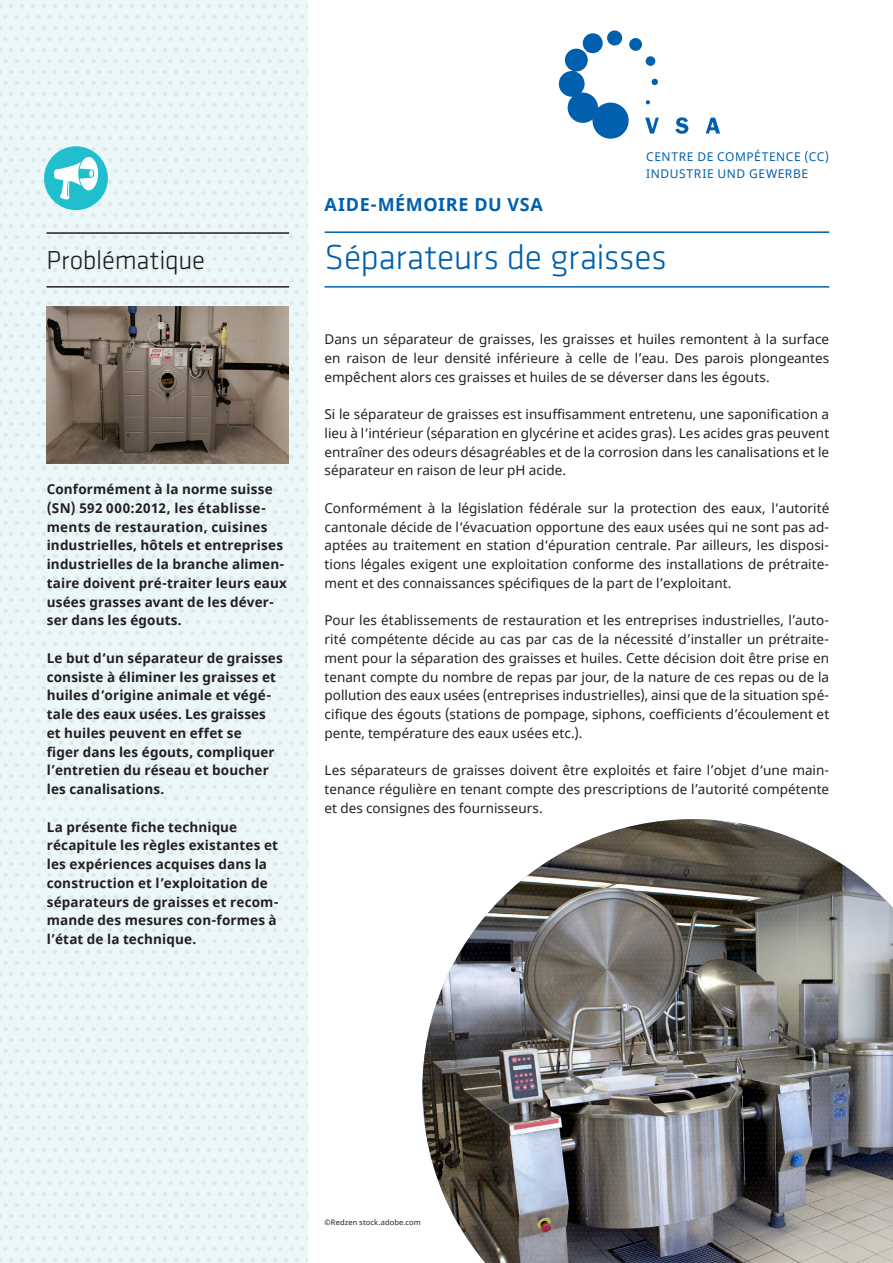
<style>
.page{position:relative;width:893px;height:1263px;background:#fff}
.page>*{position:absolute;margin:0;border:0;box-sizing:border-box;transform-origin:0 0}
.t1{font:300 36px "Klavika Basic";letter-spacing:-.01em;color:#0160ae}
.t2{font:300 27px "Klavika Basic";letter-spacing:-.01em;color:#231f20}
.t3{font:700 18px "Noto Sans";letter-spacing:.035em;color:#0160ae}
.t4{font:13.5px/18.8px "Noto Sans";letter-spacing:.005em;color:#231f20;text-align:justify}
.t5{font:700 13.5px/18.8px "Noto Sans";letter-spacing:.01em;color:#231f20}
.t6{font:12px/16.2px "Noto Sans";letter-spacing:.045em;color:#0160ae}
.t7{font:7.5px "Noto Sans";letter-spacing:.02em;color:#231f20}
</style>
<div class="page">
<div style="left:0;top:0;width:308px;height:1263px;background:linear-gradient(to right,#e9f5f7,#e9f5f7)"></div>
<hr style="left:325px;top:231px;width:504px;height:2px;background:#0160ae">
<hr style="left:325px;top:286px;width:504px;height:2px;background:#0160ae">
<svg style="left:559px;top:30px;width:100px;height:109px"></svg>
<svg style="left:675px;top:117px;width:13px;height:17px"></svg>
<svg style="left:706px;top:118px;width:14px;height:16px"></svg>
<img style="left:422px;top:819px;width:471px;height:444px">
<div style="left:44px;top:146px;width:64px;height:64px;background:#21bece;border-radius:50%"></div>
<svg style="left:54px;top:157px;width:44px;height:43px"></svg>
<hr style="left:47px;top:232px;width:242px;height:2px;background:#231f20">
<hr style="left:47px;top:286px;width:242px;height:2px;background:#231f20">
<img style="left:47px;top:307px;width:241px;height:157px">
<h2 class="t2" style="left:47px;top:244px;width:160px">Problématique</h2>
<p class="t5" style="left:47px;top:480px;width:242px">Conformément à la norme suisse (SN) 592 000:2012, les établisse&shy;ments de restauration, cuisines industrielles, hôtels et entreprises industrielles de la branche alimen&shy;taire doivent pré-traiter leurs eaux usées grasses avant de les déver&shy;ser dans les égouts.</p>
<p class="t5" style="left:47px;top:649px;width:238px">Le but d‘un séparateur de graisses consiste à éliminer les graisses et huiles d‘origine animale et végé&shy;tale des eaux usées. Les graisses et huiles peuvent en effet se<br>figer dans les égouts, compliquer l’entretien du réseau et boucher les canalisations.</p>
<p class="t5" style="left:47px;top:818px;width:233px">La présente fiche technique récapitule les règles existantes et les expériences acquises dans la construction et l’exploitation de séparateurs de graisses et recom&shy;mande des mesures con-formes à l’état de la technique.</p>
<h3 class="t3" style="left:325px;top:191px;width:220px">AIDE-MÉMOIRE DU VSA</h3>
<p class="t6" style="left:646px;top:149px;width:184px">CENTRE DE COMPÉTENCE (CC)<br>INDUSTRIE UND GEWERBE</p>
<h1 class="t1" style="left:325px;top:235px;width:344px">Séparateurs de graisses</h1>
<p class="t4" style="left:325px;top:330px;width:506px">Dans un séparateur de graisses, les graisses et huiles remontent à la surface en raison de leur densité inférieure à celle de l’eau. Des parois plongeantes empêchent alors ces graisses et huiles de se déverser dans les égouts.</p>
<p class="t4" style="left:325px;top:405px;width:506px">Si le séparateur de graisses est insuffisamment entretenu, une saponification a lieu à l‘intérieur (séparation en glycérine et acides gras). Les acides gras peuvent entraîner des odeurs désagréables et de la corrosion dans les canalisations et le séparateur en raison de leur pH acide.</p>
<p class="t4" style="left:325px;top:499px;width:506px">Conformément à la législation fédérale sur la protection des eaux, l‘autorité cantonale décide de l‘évacuation opportune des eaux usées qui ne sont pas ad&shy;aptées au traitement en station d‘épuration centrale. Par ailleurs, les disposi&shy;tions légales exigent une exploitation conforme des installations de prétraite&shy;ment et des connaissances spécifiques de la part de l’exploitant.</p>
<p class="t4" style="left:325px;top:612px;width:506px">Pour les établissements de restauration et les entreprises industrielles, l’auto&shy;rité compétente décide au cas par cas de la nécessité d’installer un prétraite&shy;ment pour la séparation des graisses et huiles. Cette décision doit être prise en tenant compte du nombre de repas par jour, de la nature de ces repas ou de la pollution des eaux usées (entreprises industrielles), ainsi que de la situation spé&shy;cifique des égouts (stations de pompage, siphons, coefficients d’écoulement et pente, température des eaux usées etc.).</p>
<p class="t4" style="left:325px;top:762px;width:506px">Les séparateurs de graisses doivent être exploités et faire l’objet d‘une main&shy;tenance régulière en tenant compte des prescriptions de l’autorité compétente et des consignes des fournisseurs.</p>
<p class="t7" style="left:325px;top:1217px;width:98px">©Redzen stock.adobe.com</p>
</div>
